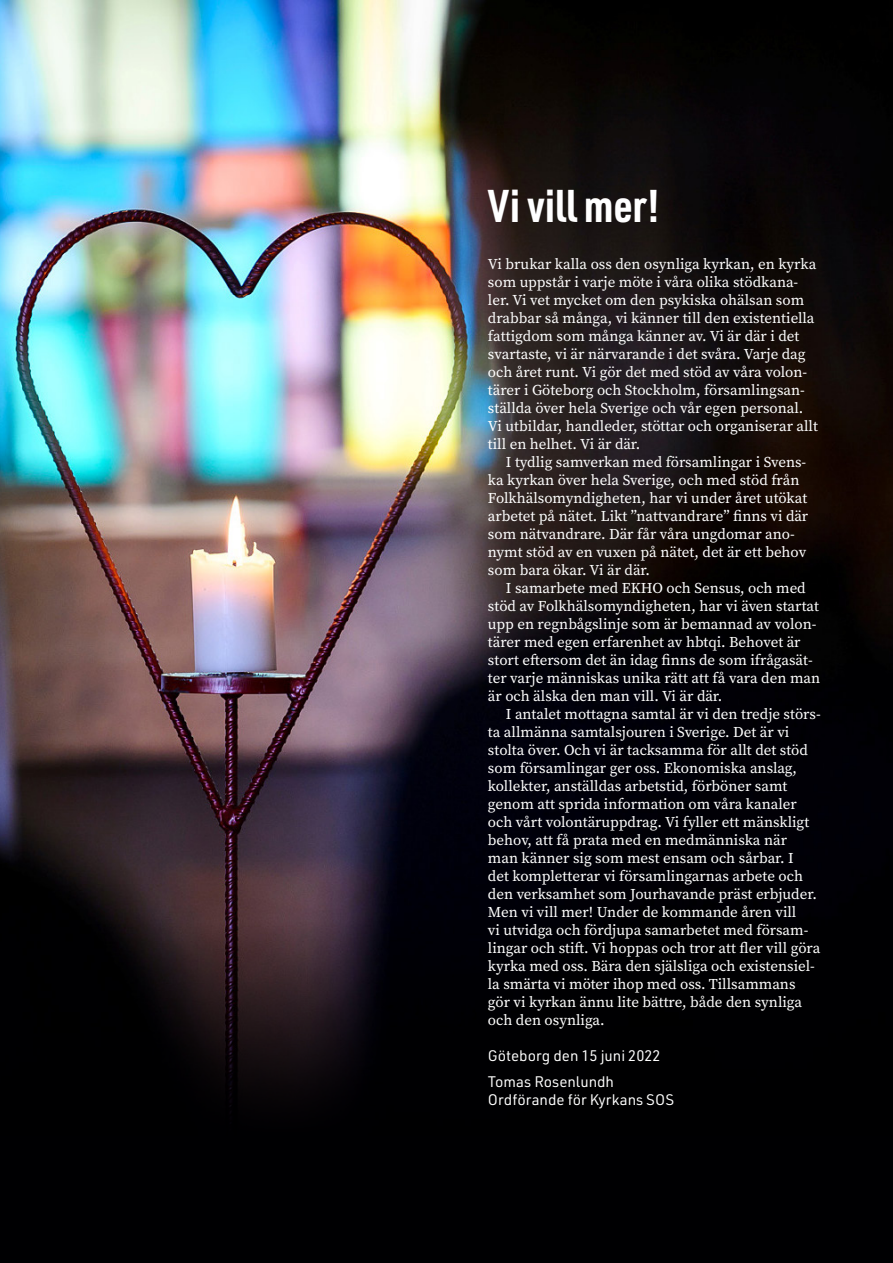
<style>
.page{position:relative;width:893px;height:1263px;background:#fff}
.page>*{position:absolute;margin:0;border:0;box-sizing:border-box;transform-origin:0 0}
.rubrik_1{font:700 45px "URWDIN Cond";color:#fff}
.bröd_indrag{font:15px/18px "Source Serif Pro";color:#fff}
.bröd1{font:15px/18px "Source Serif Pro";color:#fff}
.faktatext{font:15px "URWDIN";color:#fff}
</style>
<div class="page">
<div style="left:0;top:697px;width:893px;height:566px;background:#000002"></div>
<img style="left:0;top:0;width:893px;height:1106px">
<p class="rubrik_1" style="left:488px;top:176px;width:173px">Vi vill mer!</p>
<p class="bröd1" style="left:488px;top:255px;width:332px">Vi brukar kalla oss den osynliga kyrkan, en kyrka som uppstår i varje möte i våra olika stödkana&shy;ler. Vi vet mycket om den psykiska ohälsan som drabbar så många, vi känner till den existentiella fattigdom som många känner av. Vi är där i det svartaste, vi är närvarande i det svåra. Varje dag och året runt. Vi gör det med stöd av våra volon&shy;tärer i Göteborg och Stockholm, församlingsan&shy;ställda över hela Sverige och vår egen personal.<br>Vi utbildar, handleder, stöttar och organiserar allt till en helhet. Vi är där.</p>
<p class="bröd_indrag" style="left:488px;top:453px;width:322px;text-indent:18px">I tydlig samverkan med församlingar i Svens&shy;ka kyrkan över hela Sverige, och med stöd från Folkhälsomyndigheten, har vi under året utökat arbetet på nätet. Likt ”nattvandrare” finns vi där som nätvandrare. Där får våra ungdomar ano&shy;nymt stöd av en vuxen på nätet, det är ett behov som bara ökar. Vi är där.</p>
<p class="bröd_indrag" style="left:488px;top:579px;width:334px;text-indent:18px">I samarbete med EKHO och Sensus, och med stöd av Folkhälsomyndigheten, har vi även startat upp en regnbågslinje som är bemannad av volon&shy;tärer med egen erfarenhet av hbtqi. Behovet är stort eftersom det än idag finns de som ifrågasät&shy;ter varje människas unika rätt att få vara den man är och älska den man vill. Vi är där.</p>
<p class="bröd_indrag" style="left:488px;top:705px;width:334px;text-indent:18px">I antalet mottagna samtal är vi den tredje störs&shy;ta allmänna samtalsjouren i Sverige. Det är vi stolta över. Och vi är tacksamma för allt det stöd som församlingar ger oss. Ekonomiska anslag, kollekter, anställdas arbetstid, förböner samt genom att sprida information om våra kanaler och vårt volontäruppdrag. Vi fyller ett mänskligt behov, att få prata med en medmänniska när man känner sig som mest ensam och sårbar. I<br>det kompletterar vi församlingarnas arbete och den verksamhet som Jourhavande präst erbjuder.<br>Men vi vill mer! Under de kommande åren vill<br>vi utvidga och fördjupa samarbetet med försam&shy;lingar och stift. Vi hoppas och tror att fler vill göra kyrka med oss. Bära den själsliga och existensiel&shy;la smärta vi möter ihop med oss. Tillsammans gör vi kyrkan ännu lite bättre, både den synliga och den osynliga.</p>
<p class="faktatext" style="left:488px;top:1045px;width:174px">Göteborg den 15 juni 2022</p>
<p class="faktatext" style="left:488px;top:1072px;width:128px">Tomas Rosenlundh</p>
<p class="faktatext" style="left:488px;top:1090px;width:188px">Ordförande för Kyrkans SOS</p>
</div>
